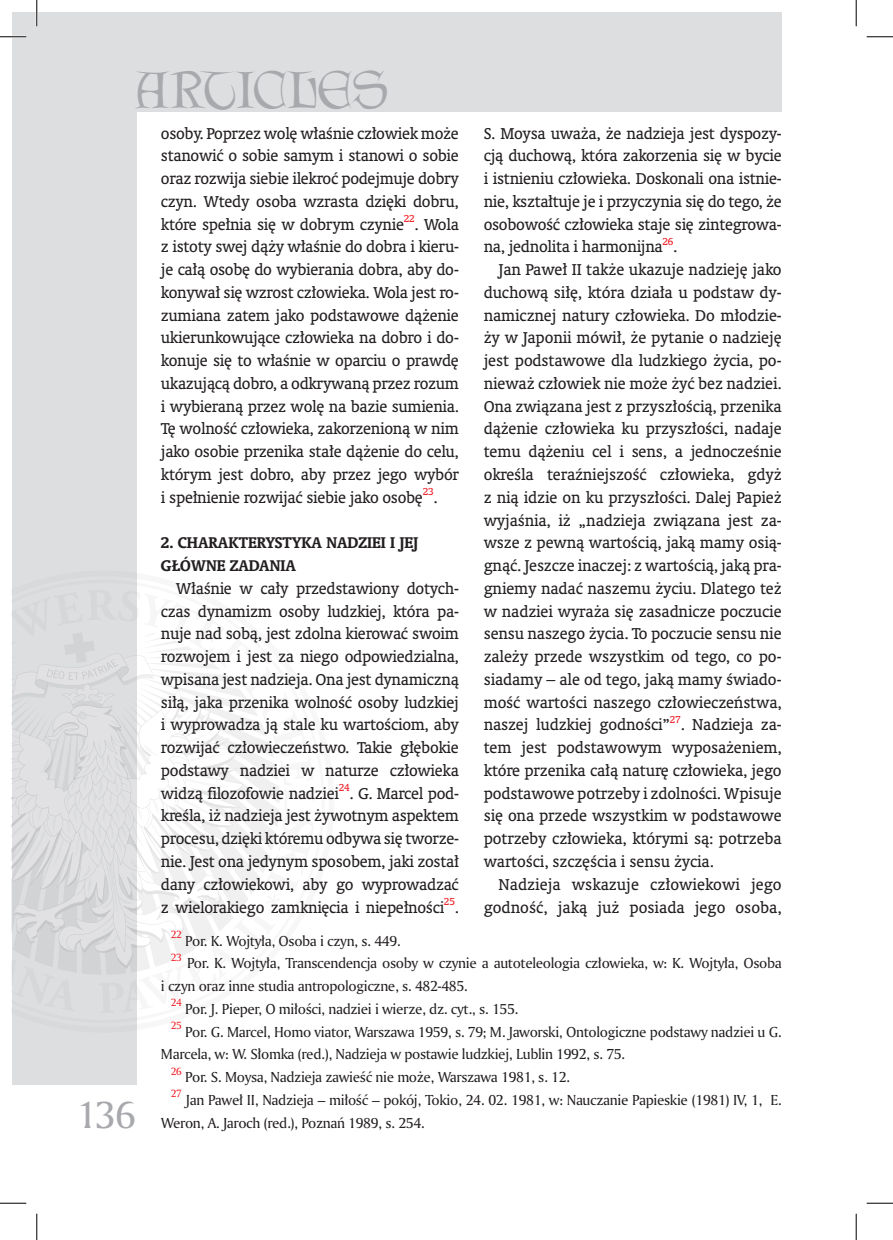
<style>
.page{position:relative;width:893px;height:1240px;background:#fff}
.page>*{position:absolute;margin:0;border:0;box-sizing:border-box;transform-origin:0 0}
.t1{font:46.55px "Lettergical PL";color:#a8a9ad}
.t2{font:36.75px "Amerigo PL";color:#a8a9ad}
.Normalny{font:15.75px/22.8px "Oranda PL";letter-spacing:-.02em;color:#231f20;text-align:justify}
.Normalny-2{font:15.75px/22.8px "Oranda PL";color:#231f20;text-align:right}
.Normalny-3{font:700 15.75px/22.8px "Oranda PL";color:#231f20}
.art-przypis{font:14px/22.8px "Amerigo PL";letter-spacing:-.025em;color:#231f20}
.art-przypis-2{font:10.15px "Amerigo PL";letter-spacing:-.025em;color:#ee1d23}
.Normalny-4{font:10.15px "Oranda PL";letter-spacing:-.02em;color:#ee1d23}
</style>
<div class="page">
<div style="left:12px;top:12px;width:124px;height:1071px;background:#dddee0"></div>
<div style="left:12px;top:12px;width:769px;height:99px;background:#dddee0"></div>
<svg style="left:12px;top:589px;width:267px;height:424px"></svg>
<hr style="left:0;top:36px;width:26px;height:2px;background:#fff">
<hr style="left:36px;top:0;width:2px;height:26px;background:#fff">
<svg style="left:0;top:36px;width:26px;height:1px"></svg>
<svg style="left:866px;top:36px;width:26px;height:1px"></svg>
<svg style="left:0;top:1202px;width:26px;height:1px"></svg>
<svg style="left:866px;top:1202px;width:26px;height:1px"></svg>
<svg style="left:36px;top:0;width:1px;height:26px"></svg>
<svg style="left:36px;top:1213px;width:1px;height:26px"></svg>
<svg style="left:855px;top:0;width:1px;height:26px"></svg>
<svg style="left:855px;top:1213px;width:1px;height:26px"></svg>
<h1 class="t1" style="left:136px;top:61px;width:254px">ARTICLES</h1>
<p class="Normalny" style="left:161px;top:121px;width:299px">osoby. Poprzez wolę właśnie człowiek może stanowić o sobie samym i stanowi o sobie oraz rozwija siebie ilekroć podejmuje dobry czyn. Wtedy osoba wzrasta dzięki dobru, które spełnia się w dobrym czynie</p>
<p class="Normalny-4" style="left:403px;top:212px;width:12px">22</p>
<p class="Normalny" style="left:161px;top:212px;width:299px;text-indent:253px">. Wola z istoty swej dąży właśnie do dobra i kieru&shy;je całą osobę do wybierania dobra, aby do&shy;konywał się wzrost człowieka. Wola jest ro&shy;zumiana zatem jako podstawowe dążenie ukierunkowujące człowieka na dobro i do&shy;konuje się to właśnie w oparciu o prawdę ukazującą dobro, a odkrywaną przez rozum i wybieraną przez wolę na bazie sumienia.<br>Tę wolność człowieka, zakorzenioną w nim jako osobie przenika stałe dążenie do celu, którym jest dobro, aby przez jego wybór i spełnienie rozwijać siebie jako osobę</p>
<p class="Normalny-4" style="left:422px;top:485px;width:12px">23</p>
<p class="Normalny" style="left:433px;top:485px;width:6px">.</p>
<p class="Normalny-3" style="left:161px;top:531px;width:259px">2. CHARAKTERYSTYKA NADZIEI I JEJ<br>GŁÓWNE ZADANIA</p>
<p class="Normalny" style="left:161px;top:576px;width:299px;text-indent:15px">Właśnie w cały przedstawiony dotych&shy;czas dynamizm osoby ludzkiej, która pa&shy;nuje nad sobą, jest zdolna kierować swoim rozwojem i jest za niego odpowiedzialna, wpisana jest nadzieja. Ona jest dynamiczną siłą, jaka przenika wolność osoby ludzkiej i wyprowadza ją stale ku wartościom, aby rozwijać człowieczeństwo. Takie głębokie podstawy nadziei w naturze człowieka widzą filozofowie nadziei</p>
<p class="Normalny-4" style="left:338px;top:781px;width:12px">24</p>
<p class="Normalny" style="left:161px;top:781px;width:299px;text-indent:188px">. G. Marcel pod&shy;kreśla, iż nadzieja jest żywotnym aspektem procesu, dzięki któremu odbywa się tworze&shy;nie. Jest ona jedynym sposobem, jaki został dany człowiekowi, aby go wyprowadzać z wielorakiego zamknięcia i niepełności</p>
<p class="Normalny-4" style="left:444px;top:894px;width:12px">25</p>
<p class="Normalny" style="left:454px;top:895px;width:6px">.</p>
<p class="art-przypis-2" style="left:171px;top:927px;width:13px">22</p>
<p class="art-przypis" style="left:185px;top:928px;width:217px">Por. K. Wojtyła, Osoba i czyn, s. 449.</p>
<p class="Normalny" style="left:483px;top:121px;width:299px">S. Moysa uważa, że nadzieja jest dyspozy&shy;cją duchową, która zakorzenia się w bycie i istnieniu człowieka. Doskonali ona istnie&shy;nie, kształtuje je i przyczynia się do tego, że osobowość człowieka staje się zintegrowa&shy;na, jednolita i harmonijna</p>
<p class="Normalny-4" style="left:662px;top:235px;width:12px">26</p>
<p class="Normalny" style="left:673px;top:235px;width:6px">.</p>
<p class="Normalny" style="left:483px;top:258px;width:299px;text-indent:15px">Jan Paweł II także ukazuje nadzieję jako duchową siłę, która działa u podstaw dy&shy;namicznej natury człowieka. Do młodzie&shy;ży w Japonii mówił, że pytanie o nadzieję jest podstawowe dla ludzkiego życia, po&shy;nieważ człowiek nie może żyć bez nadziei.<br>Ona związana jest z przyszłością, przenika dążenie człowieka ku przyszłości, nadaje temu dążeniu cel i sens, a jednocześnie określa teraźniejszość człowieka, gdyż z nią idzie on ku przyszłości. Dalej Papież wyjaśnia, iż „nadzieja związana jest za&shy;wsze z pewną wartością, jaką mamy osią&shy;gnąć. Jeszcze inaczej: z wartością, jaką pra&shy;gniemy nadać naszemu życiu. Dlatego też w nadziei wyraża się zasadnicze poczucie sensu naszego życia. To poczucie sensu nie zależy przede wszystkim od tego, co po&shy;siadamy – ale od tego, jaką mamy świado&shy;mość wartości naszego człowieczeństwa, naszej ludzkiej godności”</p>
<p class="Normalny-4" style="left:669px;top:712px;width:13px">27</p>
<p class="Normalny" style="left:483px;top:713px;width:299px;text-indent:197px">. Nadzieja za&shy;tem jest podstawowym wyposażeniem, które przenika całą naturę człowieka, jego podstawowe potrzeby i zdolności. Wpisuje się ona przede wszystkim w podstawowe potrzeby człowieka, którymi są: potrzeba wartości, szczęścia i sensu życia.</p>
<p class="Normalny-2" style="left:483px;top:872px;width:299px">Nadzieja wskazuje człowiekowi jego godność, jaką już posiada jego osoba,</p>
<h2 class="t2" style="left:77px;top:1089px;width:61px">136</h2>
<p class="art-przypis-2" style="left:171px;top:950px;width:13px">23</p>
<p class="art-przypis" style="left:161px;top:951px;width:622px;text-indent:26px">Por. K. Wojtyła, Transcendencja osoby w czynie a autoteleologia człowieka, w: K. Wojtyła, Osoba i czyn oraz inne studia antropologiczne, s. 482-485.</p>
<p class="art-przypis-2" style="left:171px;top:995px;width:13px">24</p>
<p class="art-przypis" style="left:185px;top:997px;width:334px">Por. J. Pieper, O miłości, nadziei i wierze, dz. cyt., s. 155.</p>
<p class="art-przypis-2" style="left:171px;top:1018px;width:13px">25</p>
<p class="art-przypis" style="left:161px;top:1019px;width:622px;text-indent:24px">Por. G. Marcel, Homo viator, Warszawa 1959, s. 79; M. Jaworski, Ontologiczne podstawy nadziei u G.<br>Marcela, w: W. Słomka (red.), Nadzieja w postawie ludzkiej, Lublin 1992, s. 75.</p>
<p class="art-przypis-2" style="left:171px;top:1064px;width:13px">26</p>
<p class="art-przypis" style="left:185px;top:1065px;width:386px">Por. S. Moysa, Nadzieja zawieść nie może, Warszawa 1981, s. 12.</p>
<p class="art-przypis-2" style="left:171px;top:1086px;width:13px">27</p>
<p class="art-przypis" style="left:161px;top:1088px;width:622px;text-indent:25px">Jan Paweł II, Nadzieja – miłość – pokój, Tokio, 24. 02. 1981, w: Nauczanie Papieskie (1981) IV, 1, E.<br>Weron, A. Jaroch (red.), Poznań 1989, s. 254.</p>
</div>
